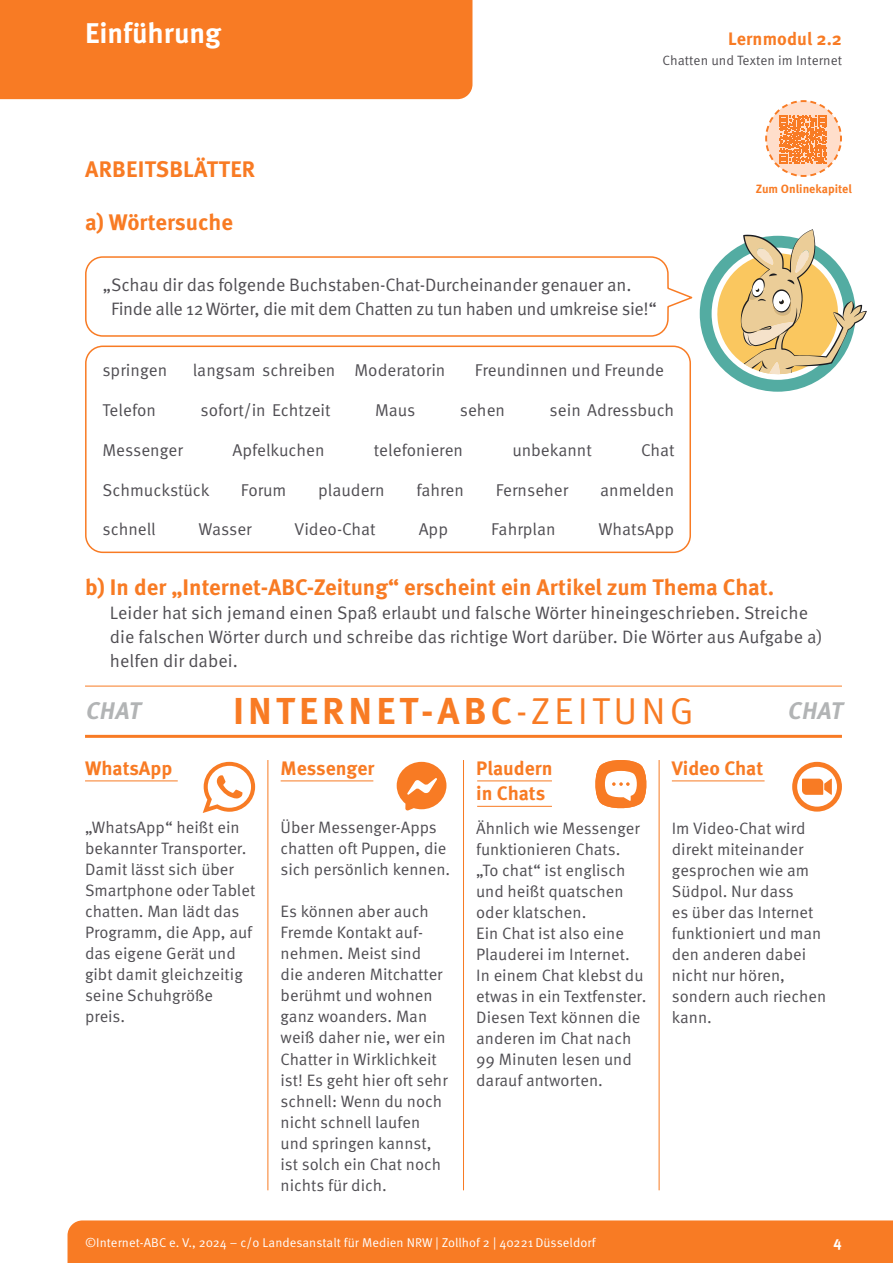
<style>
.page{position:relative;width:893px;height:1263px;background:#fff}
.page>*{position:absolute;margin:0;border:0;box-sizing:border-box;transform-origin:0 0}
.t1{font:700 37.5px "Meta Pro";letter-spacing:.11em;color:#f87b24}
.t2{font:700 28.5px "Meta Pro";color:#fff}
.t3{font:italic 700 24px "Meta Pro";color:#b2b4b5}
.t4{font:700 22.5px "Meta Pro";color:#f87b24}
.t5{font:700 19.5px/25.5px "Meta Pro";color:#f87b24}
.t6{font:18px/24px "Meta Pro Norm";letter-spacing:-.005em;color:#504e53}
.t7{font:700 18px "Meta Pro";letter-spacing:.005em;color:#f87b24}
.t8{font:17.1px "Meta Pro Norm";color:#504e53}
.t9{font:16.5px/21px "Meta Pro Norm";color:#504e53}
.t10{font:700 15px "Meta Pro";color:#fff}
.t11{font:13.5px "Meta Pro Norm";letter-spacing:.005em;color:#504e53}
.t12{font:12.75px "Meta Pro Norm";letter-spacing:.005em;color:#fff}
.t13{font:700 12px "Meta Pro";color:#f87b24}
.s1{font-family:"Meta Pro Norm";font-weight:400}
</style>
<div class="page">
<div style="left:0;top:0;width:472px;height:99px;background:#f87b24"></div>
<div style="left:68px;top:1220px;width:825px;height:43px;background:#f87b24"></div>
<div style="left:85px;top:346px;width:606px;height:207px;border:2px solid #f87b24;border-radius:17px"></div>
<hr style="left:267px;top:760px;width:1px;height:430px;background:#f87b24">
<hr style="left:463px;top:760px;width:1px;height:430px;background:#f87b24">
<hr style="left:659px;top:760px;width:1px;height:430px;background:#f87b24">
<hr style="left:85px;top:735px;width:757px;height:3px;background:#f87b24">
<hr style="left:85px;top:686px;width:757px;height:1px;background:#f87b24">
<hr style="left:85px;top:780px;width:93px;height:1px;background:#f87b24">
<hr style="left:281px;top:780px;width:92px;height:1px;background:#f87b24">
<hr style="left:672px;top:780px;width:93px;height:1px;background:#f87b24">
<hr style="left:477px;top:780px;width:75px;height:1px;background:#f87b24">
<hr style="left:477px;top:806px;width:75px;height:1px;background:#f87b24">
<svg style="left:203px;top:762px;width:52px;height:51px"></svg>
<svg style="left:397px;top:762px;width:49px;height:49px"></svg>
<svg style="left:792px;top:762px;width:50px;height:50px"></svg>
<svg style="left:595px;top:760px;width:52px;height:49px"></svg>
<svg style="left:765px;top:100px;width:77px;height:77px"></svg>
<svg style="left:85px;top:256px;width:608px;height:81px"></svg>
<div style="left:700px;top:236px;width:156px;height:156px;background:#53aca2;border-radius:50%"></div>
<svg style="left:713px;top:229px;width:154px;height:151px"></svg>
<h2 class="t2" style="left:85px;top:11px;width:138px">Einführung</h2>
<h3 class="t4" style="left:85px;top:151px;width:172px">ARBEITSBLÄTTER</h3>
<h3 class="t4" style="left:85px;top:204px;width:149px">a) Wörtersuche</h3>
<p class="t7" style="left:728px;top:24px;width:115px">Lernmodul 2.2</p>
<p class="t11" style="left:662px;top:50px;width:181px">Chatten und Texten im Internet</p>
<p class="t13" style="left:756px;top:180px;width:98px">Zum Onlinekapitel</p>
<p class="t6" style="left:111px;top:272px;width:547px;text-indent:-8px">„Schau dir das folgende Buchstaben-Chat-Durcheinander genauer an.<br>Finde alle 12 Wörter, die mit dem Chatten zu tun haben und umkreise sie!“</p>
<p class="t8" style="left:103px;top:357px;width:66px">springen</p>
<p class="t8" style="left:193px;top:357px;width:254px">langsam schreiben Moderatorin</p>
<p class="t8" style="left:475px;top:357px;width:191px">Freundinnen und Freunde</p>
<p class="t8" style="left:103px;top:397px;width:55px">Telefon</p>
<p class="t8" style="left:201px;top:397px;width:132px">sofort/in Echtzeit</p>
<p class="t8" style="left:375px;top:397px;width:42px">Maus</p>
<p class="t8" style="left:460px;top:397px;width:47px">sehen</p>
<p class="t8" style="left:550px;top:397px;width:126px">sein Adressbuch</p>
<p class="t8" style="left:103px;top:437px;width:82px">Messenger</p>
<p class="t8" style="left:232px;top:437px;width:94px">Apfelkuchen</p>
<p class="t8" style="left:374px;top:437px;width:91px">telefonieren</p>
<p class="t8" style="left:512px;top:437px;width:81px">unbekannt</p>
<p class="t8" style="left:641px;top:437px;width:35px">Chat</p>
<p class="t8" style="left:103px;top:477px;width:109px">Schmuckstück</p>
<p class="t8" style="left:241px;top:477px;width:47px">Forum</p>
<p class="t8" style="left:318px;top:477px;width:68px">plaudern</p>
<p class="t8" style="left:416px;top:477px;width:49px">fahren</p>
<p class="t8" style="left:496px;top:477px;width:74px">Fernseher</p>
<p class="t8" style="left:600px;top:477px;width:76px">anmelden</p>
<p class="t8" style="left:103px;top:516px;width:55px">schnell</p>
<p class="t8" style="left:199px;top:516px;width:55px">Wasser</p>
<p class="t8" style="left:295px;top:516px;width:83px">Video-Chat</p>
<p class="t8" style="left:419px;top:516px;width:31px">App</p>
<p class="t8" style="left:491px;top:516px;width:66px">Fahrplan</p>
<p class="t8" style="left:599px;top:516px;width:77px">WhatsApp</p>
<h3 class="t4" style="left:85px;top:570px;width:691px">b) In der „Internet-ABC-Zeitung“ erscheint ein Artikel zum Thema Chat.</h3>
<p class="t6" style="left:110px;top:600px;width:714px">Leider hat sich jemand einen Spaß erlaubt und falsche Wörter hineingeschrieben. Streiche die falschen Wörter durch und schreibe das richtige Wort darüber. Die Wörter aus Aufgabe a) helfen dir dabei.</p>
<h3 class="t3" style="left:85px;top:692px;width:62px">CHAT</h3>
<h1 class="t1" style="left:233px;top:682px;width:462px">INTERNET-ABC<span class="s1">-ZEITUNG</span></h1>
<h3 class="t3" style="left:787px;top:692px;width:62px">CHAT</h3>
<p class="t5" style="left:85px;top:754px;width:89px">WhatsApp</p>
<p class="t5" style="left:281px;top:754px;width:95px">Messenger</p>
<p class="t5" style="left:476px;top:754px;width:78px">Plaudern in Chats</p>
<p class="t5" style="left:672px;top:754px;width:93px">Video Chat</p>
<p class="t9" style="left:85px;top:816px;width:172px">„WhatsApp“ heißt ein bekannter Transporter.<br>Damit lässt sich über<br>Smartphone oder Tablet chatten. Man lädt das<br>Programm, die App, auf das eigene Gerät und gibt damit gleichzeitig seine Schuhgröße preis.</p>
<p class="t9" style="left:281px;top:816px;width:171px">Über Messenger-Apps chatten oft Puppen, die sich persönlich kennen.</p>
<p class="t9" style="left:476px;top:816px;width:172px">Ähnlich wie Messenger funktionieren Chats. „To chat“ ist englisch und heißt quatschen oder klatschen.<br>Ein Chat ist also eine<br>Plauderei im Internet.<br>In einem Chat klebst du etwas in ein Textfenster.<br>Diesen Text können die anderen im Chat nach<br>99 Minuten lesen und darauf antworten.</p>
<p class="t9" style="left:672px;top:816px;width:156px">Im Video-Chat wird direkt miteinander gesprochen wie am<br>Südpol. Nur dass<br>es über das Internet funktioniert und man den anderen dabei nicht nur hören, sondern auch riechen kann.</p>
<p class="t9" style="left:281px;top:900px;width:169px">Es können aber auch<br>Fremde Kontakt auf&shy;nehmen. Meist sind die anderen Mitchatter berühmt und wohnen ganz woanders. Man weiß daher nie, wer ein<br>Chatter in Wirklichkeit ist! Es geht hier oft sehr schnell: Wenn du noch nicht schnell laufen und springen kannst, ist solch ein Chat noch nichts für dich.</p>
<p class="t12" style="left:85px;top:1232px;width:512px">©Internet-ABC e. V., 2024 – c/o Landesanstalt für Medien NRW | Zollhof 2 | 40221 Düsseldorf</p>
<p class="t10" style="left:833px;top:1230px;width:10px">4</p>
</div>
